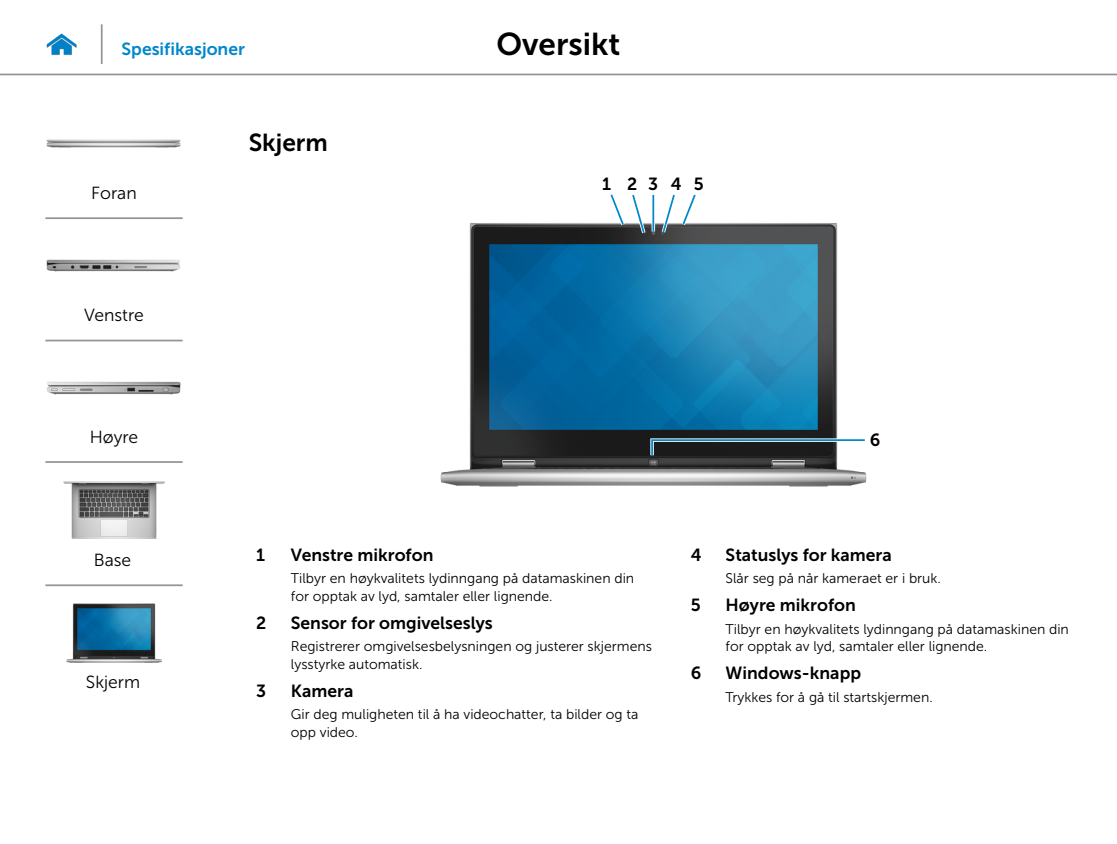
<style>
.page{position:relative;width:1117px;height:844px;background:#fff}
.page>*{position:absolute;margin:0;border:0;box-sizing:border-box;transform-origin:0 0}
.t1{font:31.5px "Museo Sans For Dell 700";color:#000}
.Head2{font:24.5px "Museo Sans For Dell 700";color:#000}
.Callout_Head{font:17.5px "Museo Sans For Dell 700";color:#000}
.t2{font:17.5px "Museo Sans For Dell 300";color:#000}
.t3{font:17.5px "Museo Sans For Dell 700";color:#0087cc}
.Callout-L{font:17.5px "Museo Sans For Dell 700";color:#000}
.Callout_description{font:14px/17.5px "Museo Sans For Dell 300";color:#000}
</style>
<div class="page">
<hr style="left:0;top:74px;width:1116px;height:1px;background:#939598">
<img style="left:46px;top:33px;width:31px;height:23px">
<img style="left:440px;top:223px;width:427px;height:264px">
<svg style="left:648px;top:436px;width:219px;height:22px;background:#475258"></svg>
<svg style="left:651px;top:195px;width:4px;height:36px"></svg>
<hr style="left:652px;top:195px;width:2px;height:36px;background:#0087cc">
<svg style="left:659px;top:194px;width:40px;height:42px"></svg>
<svg style="left:606px;top:194px;width:42px;height:43px"></svg>
<hr style="left:101px;top:24px;width:2px;height:40px;background:#939598">
<img style="left:47px;top:139px;width:134px;height:9px">
<img style="left:47px;top:259px;width:133px;height:13px">
<img style="left:47px;top:381px;width:134px;height:13px">
<img style="left:64px;top:481px;width:100px;height:57px">
<img style="left:66px;top:603px;width:95px;height:59px">
<hr style="left:45px;top:217px;width:138px;height:2px;background:#939598">
<hr style="left:45px;top:339px;width:138px;height:2px;background:#939598">
<hr style="left:45px;top:461px;width:138px;height:2px;background:#939598">
<hr style="left:45px;top:584px;width:138px;height:2px;background:#939598">
<p class="t3" style="left:122px;top:39px;width:125px">Spesifikasjoner</p>
<h1 class="t1" style="left:496px;top:26px;width:125px">Oversikt</h1>
<p class="t2" style="left:91px;top:183px;width:47px">Foran</p>
<p class="t2" style="left:84px;top:305px;width:61px">Venstre</p>
<p class="t2" style="left:90px;top:428px;width:50px">Høyre</p>
<p class="t2" style="left:94px;top:550px;width:39px">Base</p>
<p class="t2" style="left:86px;top:672px;width:56px">Skjerm</p>
<p class="Head2" style="left:249px;top:128px;width:81px">Skjerm</p>
<p class="Callout-L" style="left:602px;top:174px;width:10px">1</p>
<p class="Callout-L" style="left:627px;top:174px;width:12px">2</p>
<p class="Callout-L" style="left:648px;top:174px;width:12px">3</p>
<p class="Callout-L" style="left:670px;top:174px;width:12px">4</p>
<p class="Callout-L" style="left:693px;top:174px;width:11px">5</p>
<p class="Callout-L" style="left:869px;top:430px;width:12px">6</p>
<p class="Callout_Head" style="left:256px;top:544px;width:10px">1</p>
<p class="Callout_Head" style="left:291px;top:544px;width:144px">Venstre mikrofon</p>
<p class="Callout_description" style="left:291px;top:569px;width:345px">Tilbyr en høykvalitets lydinngang på datamaskinen din for opptak av lyd, samtaler eller lignende.</p>
<p class="Callout_Head" style="left:256px;top:612px;width:12px">2</p>
<p class="Callout_Head" style="left:291px;top:612px;width:203px">Sensor for omgivelseslys</p>
<p class="Callout_description" style="left:291px;top:637px;width:362px">Registrerer omgivelsesbelysningen og justerer skjermens lysstyrke automatisk.</p>
<p class="Callout_Head" style="left:256px;top:680px;width:12px">3</p>
<p class="Callout_Head" style="left:291px;top:680px;width:64px">Kamera</p>
<p class="Callout_description" style="left:291px;top:705px;width:349px">Gir deg muligheten til å ha videochatter, ta bilder og ta opp video.</p>
<p class="Callout_Head" style="left:690px;top:544px;width:12px">4</p>
<p class="Callout_Head" style="left:725px;top:544px;width:168px">Statuslys for kamera</p>
<p class="Callout_description" style="left:725px;top:569px;width:217px">Slår seg på når kameraet er i bruk.</p>
<p class="Callout_Head" style="left:690px;top:595px;width:11px">5</p>
<p class="Callout_Head" style="left:725px;top:595px;width:132px">Høyre mikrofon</p>
<p class="Callout_description" style="left:725px;top:620px;width:345px">Tilbyr en høykvalitets lydinngang på datamaskinen din for opptak av lyd, samtaler eller lignende.</p>
<p class="Callout_Head" style="left:690px;top:663px;width:12px">6</p>
<p class="Callout_Head" style="left:725px;top:663px;width:137px">Windows-knapp</p>
<p class="Callout_description" style="left:725px;top:688px;width:209px">Trykkes for å gå til startskjermen.</p>
</div>
